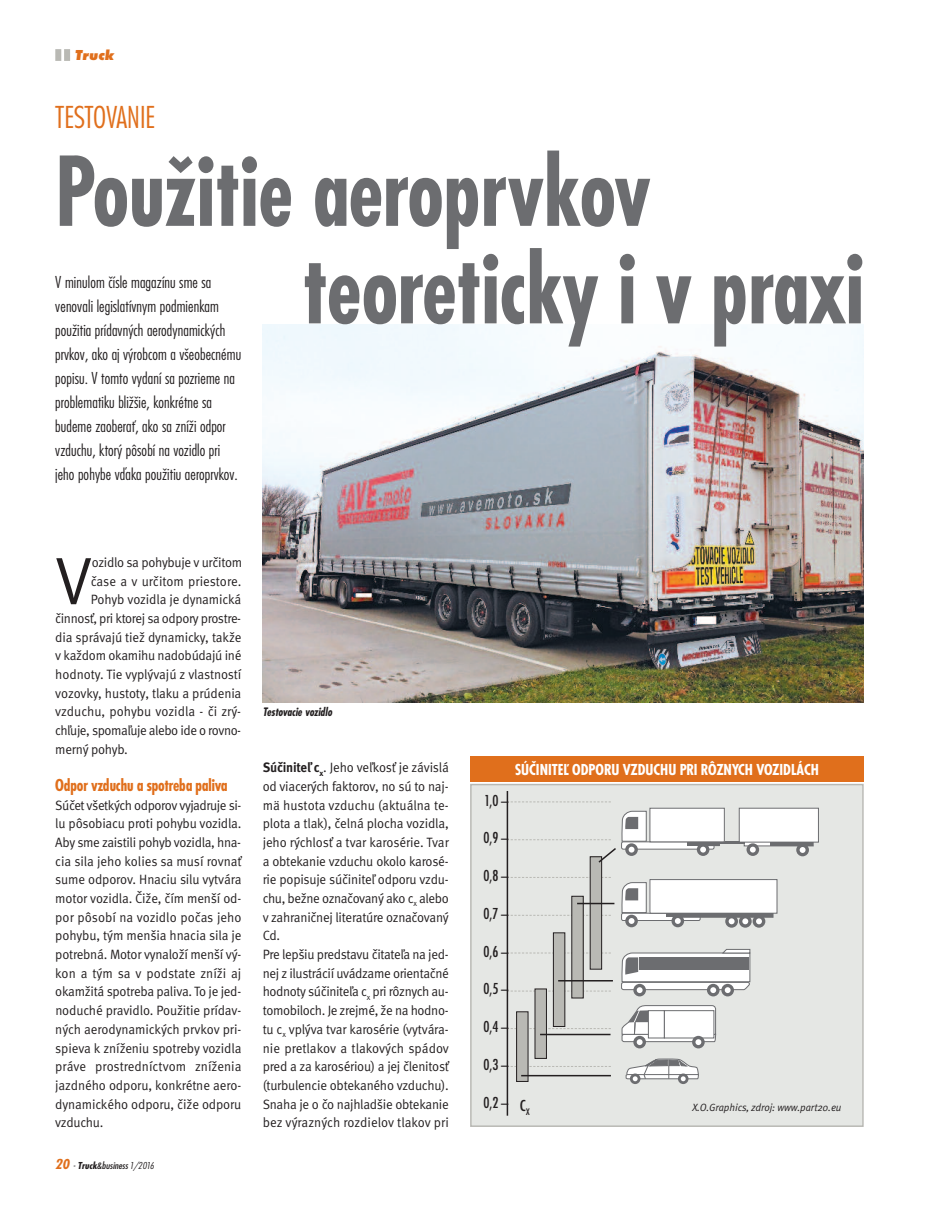
<style>
.page{position:relative;width:936px;height:1212px;background:#fff}
.page>*{position:absolute;margin:0;border:0;box-sizing:border-box;transform-origin:0 0}
.t1{font:700 105px/97.5px "Futura Pro Cond";color:#6c6d70;scale:.9 1}
.t2{font:67.05px "Meta Pro";color:#231f20;scale:.95 1}
.t3{font:300 33px "Futura Pro Cond";color:#e06f1c}
.t4{font:300 18px/24px "Futura Pro Cond";letter-spacing:.005em;color:#231f20}
.t5{font:700 18px "Futura Pro Cond";letter-spacing:-.01em;color:#e06f1c;scale:.95 1}
.t6{font:700 16.5px "Futura Pro Cond";color:#fff}
.t7{font:500 16.5px "Futura Pro Cond";color:#231f20}
.t8{font:500 16.5px "Futura Pro Cond";color:#231f20;scale:1.1 1}
.t9{font:italic 800 15px "Futura Pro LE";letter-spacing:-.02em;color:#e06f1c}
.t10{font:13.5px/18.6px "Meta Pro";letter-spacing:-.02em;color:#231f20;text-align:justify;scale:.95 1}
.t11{font:13.5px "Meta Pro";color:#231f20;scale:.95 1}
.t12{font:italic 700 12.75px "Futura Pro Cond";color:#231f20;scale:.95 1}
.t13{font:italic 10.5px "Meta Pro";letter-spacing:-.01em;color:#231f20;scale:.95 1}
.t14{font:italic 500 10.5px "Futura Pro Cond";color:#231f20;scale:1.1 1}
.s1{font-weight:700;font-size:15px;color:#e06f1c}
.s2{font-weight:300}
.s3{font-weight:700}
</style>
<div class="page">
<div style="left:55px;top:49px;width:6px;height:12px;background:#b9b9b4"></div>
<div style="left:64px;top:49px;width:6px;height:12px;background:#b9b9b4"></div>
<img style="left:263px;top:324px;width:600px;height:378px">
<div style="left:471px;top:785px;width:391px;height:340px;background:#e5e7e4"></div>
<div style="left:470px;top:784px;width:393px;height:343px;border:2px solid #b9b9b4"></div>
<svg style="left:508px;top:801px;width:103px;height:1px"></svg>
<svg style="left:508px;top:877px;width:103px;height:1px"></svg>
<svg style="left:508px;top:915px;width:103px;height:1px"></svg>
<svg style="left:508px;top:952px;width:103px;height:1px"></svg>
<svg style="left:508px;top:991px;width:103px;height:1px"></svg>
<svg style="left:508px;top:1028px;width:103px;height:1px"></svg>
<svg style="left:508px;top:1066px;width:103px;height:1px"></svg>
<div style="left:744px;top:841px;width:69px;height:5px;background:#fff"></div>
<div style="left:743px;top:841px;width:70px;height:5px;border:1px solid #6c6d70"></div>
<div style="left:621px;top:842px;width:93px;height:7px;background:#fff;border-radius:2px"></div>
<div style="left:621px;top:841px;width:93px;height:8px;border:1px solid #6c6d70;border-radius:2px"></div>
<hr style="left:687px;top:841px;width:32px;height:4px;background:#6c6d70">
<hr style="left:712px;top:841px;width:32px;height:2px;background:#6c6d70">
<div style="left:701px;top:841px;width:18px;height:5px;border:1px solid #6c6d70"></div>
<div style="left:650px;top:808px;width:74px;height:34px;background:#fff"></div>
<div style="left:649px;top:808px;width:75px;height:34px;border:1px solid #6c6d70"></div>
<svg style="left:696px;top:843px;width:13px;height:13px"></svg>
<svg style="left:700px;top:847px;width:6px;height:5px"></svg>
<svg style="left:746px;top:843px;width:13px;height:13px"></svg>
<svg style="left:749px;top:847px;width:6px;height:5px"></svg>
<div style="left:770px;top:841px;width:43px;height:5px;background:#6c6d70"></div>
<div style="left:739px;top:808px;width:79px;height:34px;background:#fff"></div>
<div style="left:738px;top:808px;width:80px;height:34px;border:1px solid #6c6d70"></div>
<div style="left:796px;top:843px;width:12px;height:13px;background:#6c6d70;border-radius:50%"></div>
<svg style="left:799px;top:847px;width:6px;height:6px"></svg>
<div style="left:621px;top:913px;width:79px;height:7px;background:#fff;border-radius:2px"></div>
<div style="left:621px;top:913px;width:79px;height:8px;border:1px solid #6c6d70;border-radius:2px"></div>
<div style="left:625px;top:915px;width:12px;height:12px;background:#6c6d70;border-radius:50%"></div>
<div style="left:671px;top:915px;width:13px;height:12px;background:#6c6d70;border-radius:50%"></div>
<svg style="left:674px;top:918px;width:6px;height:6px"></svg>
<svg style="left:621px;top:882px;width:25px;height:42px"></svg>
<div style="left:666px;top:912px;width:107px;height:5px;background:#6c6d70"></div>
<div style="left:739px;top:915px;width:12px;height:13px;background:#6c6d70;border-radius:50%"></div>
<svg style="left:742px;top:918px;width:6px;height:6px"></svg>
<div style="left:725px;top:915px;width:13px;height:13px;background:#6c6d70;border-radius:50%"></div>
<svg style="left:728px;top:918px;width:6px;height:6px"></svg>
<svg style="left:752px;top:915px;width:13px;height:13px"></svg>
<svg style="left:756px;top:918px;width:5px;height:6px"></svg>
<div style="left:650px;top:879px;width:127px;height:34px;background:#fff"></div>
<div style="left:649px;top:879px;width:128px;height:34px;border:1px solid #6c6d70"></div>
<div style="left:633px;top:984px;width:13px;height:12px;background:#6c6d70;border-radius:50%"></div>
<div style="left:707px;top:984px;width:12px;height:12px;background:#6c6d70;border-radius:50%"></div>
<div style="left:721px;top:984px;width:13px;height:12px;background:#6c6d70;border-radius:50%"></div>
<svg style="left:621px;top:949px;width:129px;height:44px;background:#bebfc0"></svg>
<div style="left:633px;top:1036px;width:13px;height:12px;background:#6c6d70;border-radius:50%"></div>
<div style="left:692px;top:1036px;width:12px;height:12px;background:#6c6d70;border-radius:50%"></div>
<svg style="left:621px;top:1005px;width:95px;height:40px"></svg>
<div style="left:630px;top:1073px;width:10px;height:11px;background:#6c6d70;border-radius:50%"></div>
<div style="left:678px;top:1073px;width:10px;height:11px;background:#6c6d70;border-radius:50%"></div>
<svg style="left:625px;top:1058px;width:73px;height:23px"></svg>
<hr style="left:506px;top:791px;width:2px;height:325px;background:#231f20">
<div style="left:516px;top:1012px;width:12px;height:69px;background:#b9b9b4"></div>
<div style="left:516px;top:1011px;width:12px;height:71px;border:1px solid #231f20"></div>
<div style="left:535px;top:989px;width:11px;height:69px;background:#b9b9b4"></div>
<div style="left:553px;top:933px;width:12px;height:93px;background:#b9b9b4"></div>
<div style="left:553px;top:932px;width:12px;height:95px;border:1px solid #231f20"></div>
<div style="left:571px;top:896px;width:12px;height:102px;background:#b9b9b4"></div>
<div style="left:571px;top:896px;width:12px;height:102px;border:1px solid #231f20"></div>
<div style="left:590px;top:857px;width:11px;height:112px;background:#b9b9b4"></div>
<div style="left:589px;top:856px;width:13px;height:113px;border:1px solid #231f20"></div>
<svg style="left:508px;top:811px;width:138px;height:53px"></svg>
<hr style="left:577px;top:903px;width:37px;height:1px;background:#231f20">
<hr style="left:558px;top:980px;width:55px;height:1px;background:#231f20">
<hr style="left:540px;top:1034px;width:70px;height:1px;background:#231f20">
<hr style="left:521px;top:1075px;width:90px;height:1px;background:#231f20">
<div style="left:470px;top:757px;width:393px;height:25px;background:#e06f1c"></div>
<p class="t9" style="left:75px;top:46px;width:40px">Truck</p>
<h3 class="t3" style="left:55px;top:100px;width:102px">TESTOVANIE</h3>
<h1 class="t1" style="left:302px;top:143px;width:625px;text-indent:-247px">Použitie aeroprvkov teoreticky i v praxi</h1>
<p class="t4" style="left:55px;top:271px;width:187px">V minulom čísle magazínu sme sa venovali legislatívnym podmienkam použitia prídavných aerodynamických prvkov, ako aj výrobcom a všeobecnému popisu. V tomto vydaní sa pozrieme na problematiku bližšie, konkrétne sa budeme zaoberať, ako sa zníži odpor vzduchu, ktorý pôsobí na vozidlo pri jeho pohybe vďaka použitiu aeroprvkov.</p>
<h2 class="t2" style="left:55px;top:541px;width:40px">V</h2>
<p class="t10" style="left:92px;top:553px;width:160px">ozidlo sa pohybuje v určitom</p>
<p class="t11" style="left:91px;top:573px;width:160px">čase a v určitom priestore.</p>
<p class="t10" style="left:91px;top:590px;width:160px">Pohyb vozidla je dynamická</p>
<p class="t10" style="left:55px;top:609px;width:197px">činnosť, pri ktorej sa odpory prostre-</p>
<p class="t10" style="left:55px;top:628px;width:197px">dia správajú tiež dynamicky, takže</p>
<p class="t10" style="left:55px;top:646px;width:197px">v každom okamihu nadobúdajú iné</p>
<p class="t10" style="left:55px;top:665px;width:197px">hodnoty. Tie vyplývajú z vlastností</p>
<p class="t10" style="left:55px;top:684px;width:197px">vozovky, hustoty, tlaku a prúdenia</p>
<p class="t10" style="left:55px;top:702px;width:197px">vzduchu, pohybu vozidla - či zrý-</p>
<p class="t10" style="left:55px;top:721px;width:197px">chľuje, spomaľuje alebo ide o rovno-</p>
<p class="t10" style="left:55px;top:740px;width:78px">merný pohyb.</p>
<h3 class="t5" style="left:55px;top:774px;width:182px">Odpor vzduchu a spotreba paliva</h3>
<p class="t10" style="left:55px;top:796px;width:197px">Súčet všetkých odporov vyjadruje si&shy;lu pôsobiacu proti pohybu vozidla.<br>Aby sme zaistili pohyb vozidla, hna&shy;cia sila jeho kolies sa musí rovnať sume odporov. Hnaciu silu vytvára motor vozidla. Čiže, čím menší od&shy;por pôsobí na vozidlo počas jeho pohybu, tým menšia hnacia sila je potrebná. Motor vynaloží menší vý&shy;kon a tým sa v podstate zníži aj okamžitá spotreba paliva. To je jed&shy;noduché pravidlo. Použitie prídav&shy;ných aerodynamických prvkov pri&shy;spieva k zníženiu spotreby vozidla práve prostredníctvom zníženia jazdného odporu, konkrétne aero&shy;dynamického odporu, čiže odporu vzduchu.</p>
<p class="t14" style="left:55px;top:1159px;width:91px"><span class="s1">20</span> <span class="s2">-</span> <span class="s3">Truck</span>&amp;business <span class="s2">1/2016</span></p>
<p class="t12" style="left:263px;top:704px;width:75px">Testovacie vozidlo</p>
<p class="t10" style="left:263px;top:758px;width:197px;text-align:left"><span class="s3">Súčiniteľ c</span><sub>x</sub>. Jeho veľkosť je závislá od viacerých faktorov, no sú to naj&shy;mä hustota vzduchu (aktuálna te&shy;plota a tlak), čelná plocha vozidla, jeho rýchlosť a tvar karosérie. Tvar a obtekanie vzduchu okolo karosé&shy;rie popisuje súčiniteľ odporu vzdu&shy;chu, bežne označovaný ako c<sub>x</sub> alebo v zahraničnej literatúre označovaný Cd.<br>Pre lepšiu predstavu čitateľa na jed&shy;nej z ilustrácií uvádzame orientačné hodnoty súčiniteľa c<sub>x</sub> pri rôznych au&shy;tomobiloch. Je zrejmé, že na hodno&shy;tu c<sub>x</sub> vplýva tvar karosérie (vytvára&shy;nie pretlakov a tlakových spádov pred a za karosériou) a jej členitosť (turbulencie obtekaného vzduchu).<br>Snaha je o čo najhladšie obtekanie bez výrazných rozdielov tlakov pri</p>
<p class="t6" style="left:515px;top:759px;width:305px">SÚČINITEĽ ODPORU VZDUCHU PRI RÔZNYCH VOZIDLÁCH</p>
<p class="t7" style="left:484px;top:790px;width:25px">1,0 –</p>
<p class="t7" style="left:483px;top:828px;width:26px">0,9 –</p>
<p class="t7" style="left:483px;top:866px;width:26px">0,8 –</p>
<p class="t7" style="left:483px;top:903px;width:26px">0,7 –</p>
<p class="t7" style="left:483px;top:941px;width:26px">0,6 –</p>
<p class="t7" style="left:483px;top:979px;width:26px">0,5 –</p>
<p class="t7" style="left:483px;top:1017px;width:26px">0,4 –</p>
<p class="t7" style="left:483px;top:1054px;width:26px">0,3 –</p>
<p class="t7" style="left:483px;top:1092px;width:26px">0,2 –</p>
<p class="t13" style="left:692px;top:1101px;width:158px">X.O.Graphics, zdroj: www.part20.eu</p>
<p class="t8" style="left:520px;top:1095px;width:11px">C<sub>x</sub></p>
</div>
